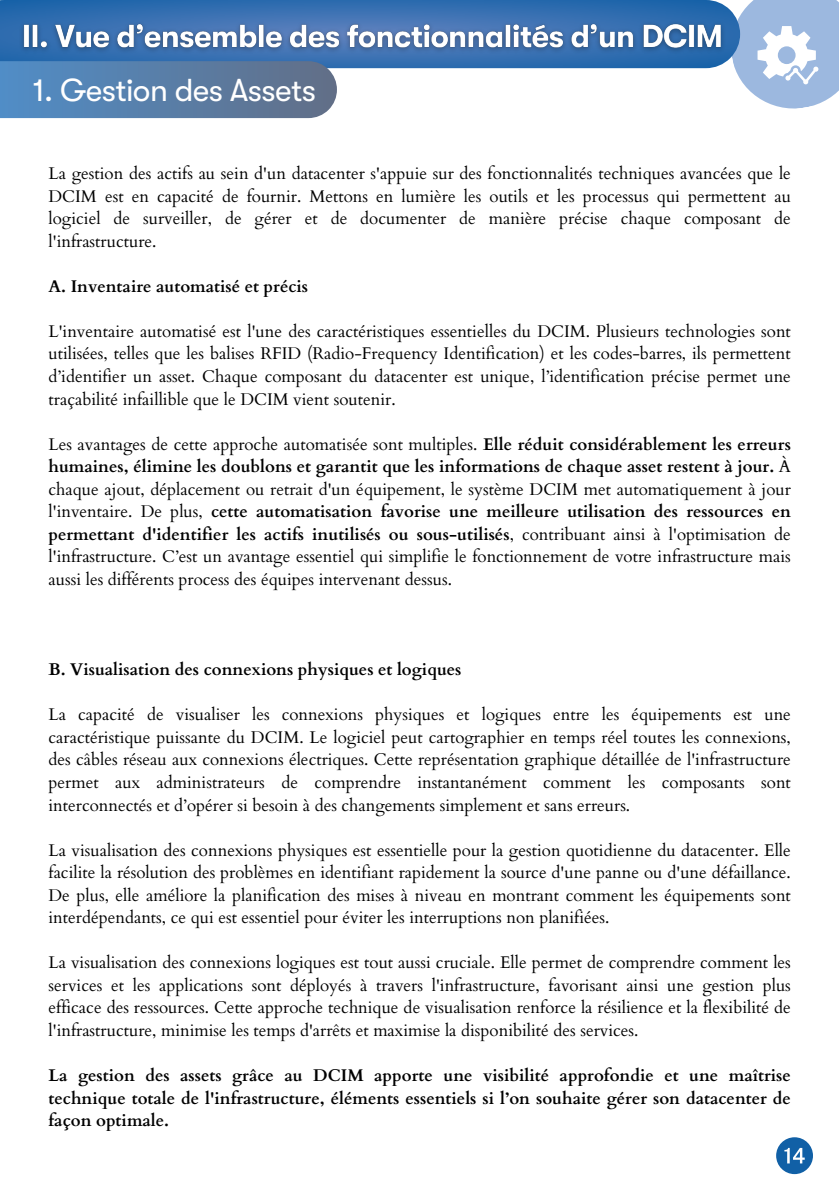
<style>
.page{position:relative;width:839px;height:1191px;background:#fff}
.page>*{position:absolute;margin:0;border:0;box-sizing:border-box;transform-origin:0 0}
.t1{font:31.6px "GT Walsheim Pro";letter-spacing:-.02em;color:#fff}
.t2{font:17px/22.6px "Cardo";color:#000;text-align:justify}
.t3{font:700 17px/22.6px "Cardo";color:#000;text-align:justify}
.s1{font-weight:700}
</style>
<div class="page">
<svg style="left:735px;top:0;width:103px;height:109px"></svg>
<svg style="left:0;top:0;width:740px;height:68px;background:#306eb0"></svg>
<svg style="left:0;top:61px;width:337px;height:57px;background:#5a7fa8"></svg>
<img style="left:15px;top:15px;width:715px;height:42px">
<svg style="left:776px;top:1137px;width:37px;height:37px"></svg>
<p class="t1" style="left:33px;top:72px;width:285px">1. Gestion des Assets</p>
<p class="t2" style="left:49px;top:162px;width:744px">La gestion des actifs au sein d'un datacenter s'appuie sur des fonctionnalités techniques avancées que le DCIM est en capacité de fournir. Mettons en lumière les outils et les processus qui permettent au logiciel de surveiller, de gérer et de documenter de manière précise chaque composant de l'infrastructure.</p>
<p class="t3" style="left:49px;top:275px;width:261px">A. Inventaire automatisé et précis</p>
<p class="t2" style="left:49px;top:320px;width:744px">L'inventaire automatisé est l'une des caractéristiques essentielles du DCIM. Plusieurs technologies sont utilisées, telles que les balises RFID (Radio-Frequency Identification) et les codes-barres, ils permettent d’identifier un asset. Chaque composant du datacenter est unique, l’identification précise permet une traçabilité infaillible que le DCIM vient soutenir.</p>
<p class="t2" style="left:49px;top:433px;width:744px">Les avantages de cette approche automatisée sont multiples. <span class="s1">Elle réduit considérablement les erreurs humaines, élimine les doublons et garantit que les informations de chaque asset restent à jour.</span> À chaque ajout, déplacement ou retrait d'un équipement, le système DCIM met automatiquement à jour l'inventaire. De plus, <span class="s1">cette automatisation favorise une meilleure utilisation des ressources en permettant d'identifier les actifs inutilisés ou sous-utilisés</span>, contribuant ainsi à l'optimisation de l'infrastructure. C’est un avantage essentiel qui simplifie le fonctionnement de votre infrastructure mais aussi les différents process des équipes intervenant dessus.</p>
<p class="t3" style="left:49px;top:659px;width:414px">B. Visualisation des connexions physiques et logiques</p>
<p class="t2" style="left:49px;top:704px;width:744px">La capacité de visualiser les connexions physiques et logiques entre les équipements est une caractéristique puissante du DCIM. Le logiciel peut cartographier en temps réel toutes les connexions, des câbles réseau aux connexions électriques. Cette représentation graphique détaillée de l'infrastructure permet aux administrateurs de comprendre instantanément comment les composants sont interconnectés et d’opérer si besoin à des changements simplement et sans erreurs.</p>
<p class="t2" style="left:49px;top:839px;width:743px">La visualisation des connexions physiques est essentielle pour la gestion quotidienne du datacenter. Elle facilite la résolution des problèmes en identifiant rapidement la source d'une panne ou d'une défaillance.<br>De plus, elle améliore la planification des mises à niveau en montrant comment les équipements sont interdépendants, ce qui est essentiel pour éviter les interruptions non planifiées.</p>
<p class="t2" style="left:49px;top:952px;width:744px">La visualisation des connexions logiques est tout aussi cruciale. Elle permet de comprendre comment les services et les applications sont déployés à travers l'infrastructure, favorisant ainsi une gestion plus efficace des ressources. Cette approche technique de visualisation renforce la résilience et la flexibilité de l'infrastructure, minimise les temps d'arrêts et maximise la disponibilité des services.</p>
<p class="t3" style="left:49px;top:1065px;width:744px">La gestion des assets grâce au DCIM apporte une visibilité approfondie et une maîtrise technique totale de l'infrastructure, éléments essentiels si l’on souhaite gérer son datacenter de façon optimale.</p>
</div>
